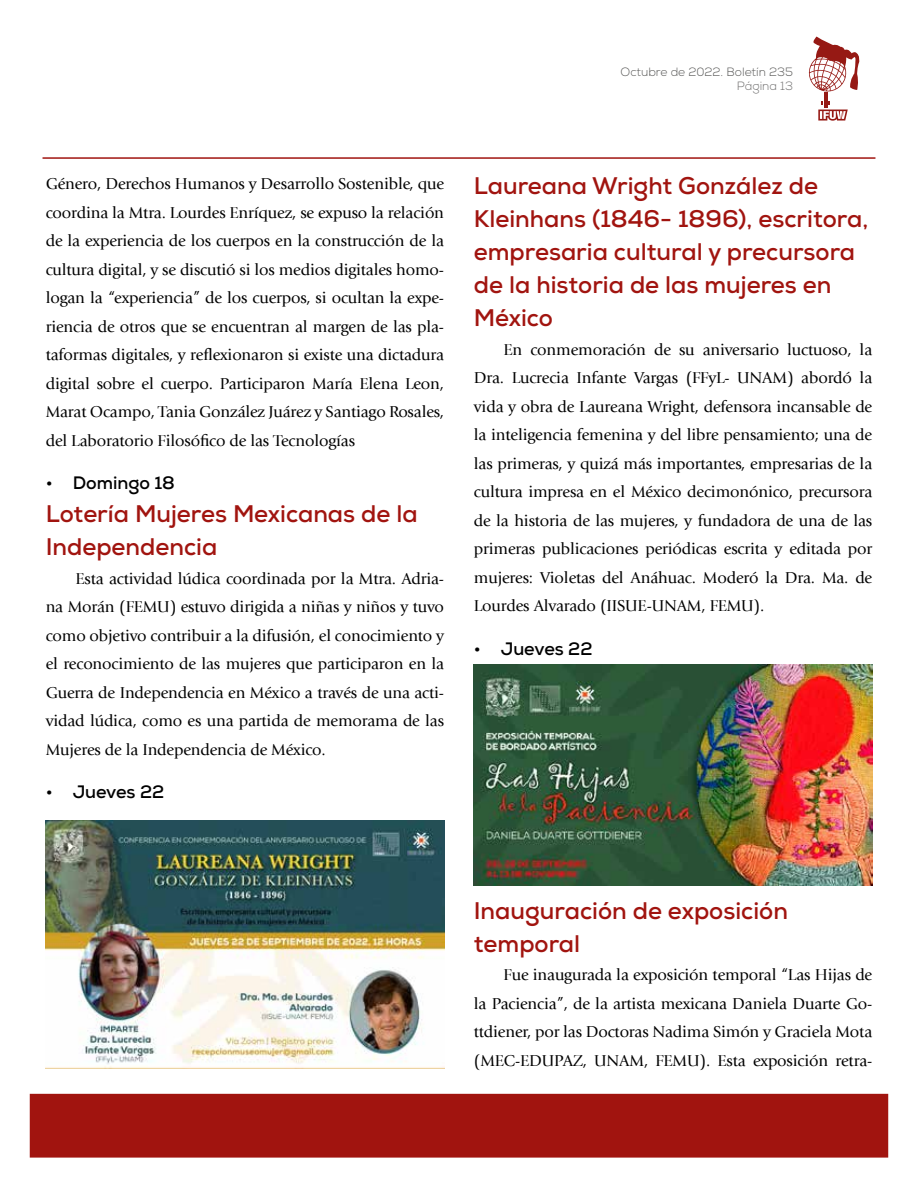
<style>
.page{position:relative;width:918px;height:1188px;background:#fff}
.page>*{position:absolute;margin:0;border:0;box-sizing:border-box;transform-origin:0 0}
.t1{font:700 24px/33px "Nexa";color:#a1140f}
.t2{font:700 18px "Nexa";color:#000}
.t3{font:16.5px/28.5px "Giovanni LT";letter-spacing:-.01em;color:#000;text-align:justify}
.t4{font:300 12px "Nexa";color:#575756}
.t5{font:300 12px "Nexa";color:#706f6f}
</style>
<div class="page">
<div style="left:30px;top:1094px;width:858px;height:64px;background:#a1140f"></div>
<hr style="left:43px;top:157px;width:832px;height:2px;background:#a11510">
<svg style="left:808px;top:37px;width:52px;height:84px"></svg>
<img style="left:46px;top:820px;width:398px;height:248px">
<img style="left:474px;top:664px;width:398px;height:221px">
<p class="t4" style="left:621px;top:64px;width:174px">Octubre de 2022. Boletín 235</p>
<p class="t5" style="left:737px;top:79px;width:58px">Página 13</p>
<p class="t3" style="left:46px;top:170px;width:400px">Género, Derechos Humanos y Desarrollo Sostenible, que coordina la Mtra. Lourdes Enríquez, se expuso la relación de la experiencia de los cuerpos en la construcción de la cultura digital, y se discutió si los medios digitales homo&shy;logan la “experiencia” de los cuerpos, si ocultan la expe&shy;riencia de otros que se encuentran al margen de las pla&shy;taformas digitales, y reflexionaron si existe una dictadura digital sobre el cuerpo. Participaron María Elena Leon, Marat Ocampo, Tania González Juárez y Santiago Rosales, del Laboratorio Filosófico de las Tecnologías</p>
<p class="t2" style="left:46px;top:471px;width:131px">• Domingo 18</p>
<h1 class="t1" style="left:46px;top:497px;width:373px">Lotería Mujeres Mexicanas de la<br>Independencia</h1>
<p class="t3" style="left:46px;top:564px;width:400px;text-indent:30px">Esta actividad lúdica coordinada por la Mtra. Adria&shy;na Morán (FEMU) estuvo dirigida a niñas y niños y tuvo como objetivo contribuir a la difusión, el conocimiento y el reconocimiento de las mujeres que participaron en la Guerra de Independencia en México a través de una acti&shy;vidad lúdica, como es una partida de memorama de las Mujeres de la Independencia de México.</p>
<p class="t2" style="left:46px;top:780px;width:120px">• Jueves 22</p>
<h1 class="t1" style="left:474px;top:169px;width:396px">Laureana Wright González de<br>Kleinhans (1846- 1896), escritora, empresaria cultural y precursora de la historia de las mujeres en<br>México</h1>
<p class="t3" style="left:474px;top:335px;width:400px;text-indent:30px">En conmemoración de su aniversario luctuoso, la Dra. Lucrecia Infante Vargas (FFyL- UNAM) abordó la vida y obra de Laureana Wright, defensora incansable de la inteligencia femenina y del libre pensamiento; una de las primeras, y quizá más importantes, empresarias de la cultura impresa en el México decimonónico, precursora de la historia de las mujeres, y fundadora de una de las primeras publicaciones periódicas escrita y editada por mujeres: Violetas del Anáhuac. Moderó la Dra. Ma. de Lourdes Alvarado (IISUE-UNAM, FEMU).</p>
<p class="t2" style="left:474px;top:637px;width:120px">• Jueves 22</p>
<h1 class="t1" style="left:474px;top:894px;width:316px">Inauguración de exposición temporal</h1>
<p class="t3" style="left:474px;top:961px;width:400px;text-indent:30px">Fue inaugurada la exposición temporal “Las Hijas de la Paciencia”, de la artista mexicana Daniela Duarte Go&shy;ttdiener, por las Doctoras Nadima Simón y Graciela Mota (MEC-EDUPAZ, UNAM, FEMU). Esta exposición retra-</p>
</div>
